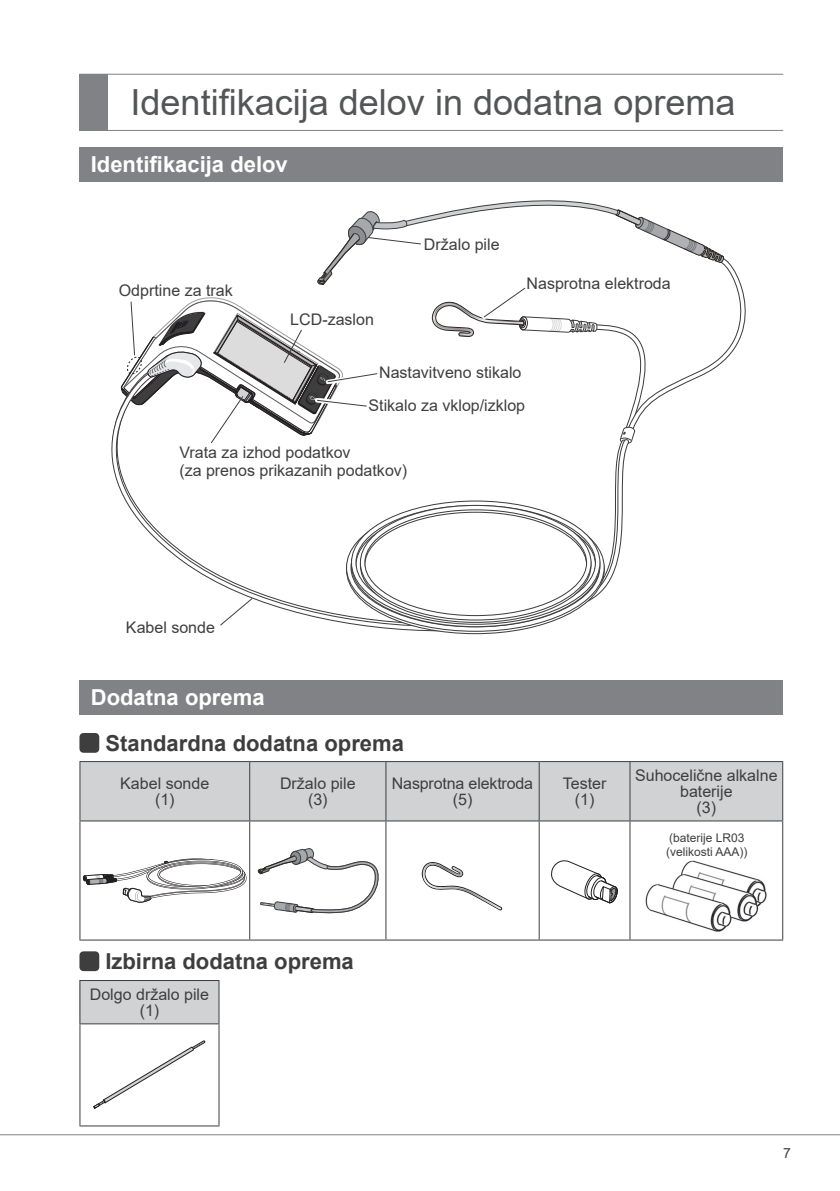
<style>
.page{position:relative;width:840px;height:1191px;background:#fff}
.page>*{position:absolute;margin:0;border:0;box-sizing:border-box;transform-origin:0 0}
.t1{font:36px "Arial";color:#545557}
.t2{font:700 22px "Arial";color:#3e3e3f}
.t3{font:700 22px "Arial";color:#fff}
.t4{font:16px/16px "Arial";color:#3e3e3f;text-align:center}
.t5{font:14px "Arial";color:#3e3e3f}
.t6{font:12px/14px "Arial";color:#3e3e3f}
</style>
<div class="page">
<hr style="left:0;top:1134px;width:839px;height:1px;background:#808285">
<hr style="left:79px;top:130px;width:703px;height:1px;background:#808285">
<hr style="left:79px;top:74px;width:703px;height:1px;background:#808285">
<div style="left:79px;top:74px;width:29px;height:56px;background:#808285"></div>
<div style="left:79px;top:680px;width:703px;height:34px;background:#808285"></div>
<div style="left:79px;top:147px;width:703px;height:34px;background:#808285"></div>
<svg style="left:120px;top:200px;width:626px;height:426px"></svg>
<div style="left:79px;top:733px;width:20px;height:20px;background:#3e3e3f;border-radius:4px"></div>
<div style="left:80px;top:762px;width:701px;height:58px;background:#d1d2d4"></div>
<hr style="left:79px;top:761px;width:170px;height:1px;background:#3e3e3f">
<hr style="left:79px;top:762px;width:1px;height:58px;background:#3e3e3f">
<hr style="left:249px;top:761px;width:137px;height:1px;background:#3e3e3f">
<hr style="left:249px;top:762px;width:1px;height:58px;background:#3e3e3f">
<hr style="left:386px;top:761px;width:153px;height:1px;background:#3e3e3f">
<hr style="left:385px;top:762px;width:1px;height:58px;background:#3e3e3f">
<hr style="left:539px;top:761px;width:90px;height:1px;background:#3e3e3f">
<hr style="left:538px;top:762px;width:1px;height:58px;background:#3e3e3f">
<hr style="left:629px;top:761px;width:153px;height:1px;background:#3e3e3f">
<hr style="left:629px;top:762px;width:1px;height:58px;background:#3e3e3f">
<hr style="left:781px;top:762px;width:1px;height:58px;background:#3e3e3f">
<hr style="left:79px;top:820px;width:170px;height:1px;background:#3e3e3f">
<hr style="left:79px;top:821px;width:1px;height:118px;background:#3e3e3f">
<hr style="left:249px;top:820px;width:137px;height:1px;background:#3e3e3f">
<hr style="left:249px;top:821px;width:1px;height:118px;background:#3e3e3f">
<hr style="left:386px;top:820px;width:153px;height:1px;background:#3e3e3f">
<hr style="left:385px;top:821px;width:1px;height:118px;background:#3e3e3f">
<hr style="left:539px;top:820px;width:90px;height:1px;background:#3e3e3f">
<hr style="left:538px;top:821px;width:1px;height:118px;background:#3e3e3f">
<hr style="left:629px;top:820px;width:153px;height:1px;background:#3e3e3f">
<hr style="left:629px;top:821px;width:1px;height:118px;background:#3e3e3f">
<hr style="left:781px;top:821px;width:1px;height:118px;background:#3e3e3f">
<hr style="left:79px;top:939px;width:170px;height:1px;background:#3e3e3f">
<hr style="left:249px;top:939px;width:137px;height:1px;background:#3e3e3f">
<hr style="left:386px;top:939px;width:153px;height:1px;background:#3e3e3f">
<hr style="left:539px;top:939px;width:90px;height:1px;background:#3e3e3f">
<hr style="left:629px;top:939px;width:153px;height:1px;background:#3e3e3f">
<svg style="left:83px;top:858px;width:163px;height:44px"></svg>
<svg style="left:257px;top:848px;width:121px;height:65px"></svg>
<svg style="left:421px;top:862px;width:81px;height:48px"></svg>
<svg style="left:551px;top:860px;width:67px;height:43px"></svg>
<img style="left:645px;top:860px;width:122px;height:72px">
<div style="left:80px;top:980px;width:139px;height:43px;background:#d1d2d4"></div>
<hr style="left:79px;top:980px;width:140px;height:1px;background:#3e3e3f">
<hr style="left:79px;top:981px;width:1px;height:42px;background:#3e3e3f">
<hr style="left:218px;top:981px;width:1px;height:42px;background:#3e3e3f">
<hr style="left:79px;top:1023px;width:140px;height:1px;background:#3e3e3f">
<hr style="left:79px;top:1024px;width:1px;height:101px;background:#3e3e3f">
<hr style="left:218px;top:1024px;width:1px;height:101px;background:#3e3e3f">
<hr style="left:79px;top:1125px;width:140px;height:1px;background:#3e3e3f">
<svg style="left:93px;top:1040px;width:112px;height:69px"></svg>
<div style="left:79px;top:951px;width:20px;height:20px;background:#3e3e3f;border-radius:4px"></div>
<h1 class="t1" style="left:130px;top:78px;width:606px">Identifikacija delov in dodatna oprema</h1>
<h2 class="t3" style="left:91px;top:149px;width:198px">Identifikacija delov</h2>
<p class="t4" style="left:119px;top:283px;width:115px">Odprtine za trak</p>
<p class="t4" style="left:290px;top:311px;width:85px">LCD-zaslon</p>
<p class="t4" style="left:423px;top:236px;width:77px">Držalo pile</p>
<p class="t4" style="left:526px;top:275px;width:146px">Nasprotna elektroda</p>
<p class="t4" style="left:368px;top:356px;width:158px;line-height:32.8px">Nastavitveno stikalo<br>Stikalo za vklop/izklop</p>
<p class="t4" style="left:179px;top:443px;width:229px;line-height:18px;text-align:left">Vrata za izhod podatkov<br>(za prenos prikazanih podatkov)</p>
<p class="t4" style="left:126px;top:619px;width:90px">Kabel sonde</p>
<h2 class="t3" style="left:91px;top:682px;width:175px">Dodatna oprema</h2>
<h2 class="t2" style="left:105px;top:727px;width:300px">Standardna dodatna oprema</h2>
<p class="t4" style="left:120px;top:775px;width:90px">Kabel sonde (1)</p>
<p class="t4" style="left:280px;top:775px;width:77px">Držalo pile (3)</p>
<p class="t4" style="left:391px;top:775px;width:143px">Nasprotna elektroda (5)</p>
<p class="t4" style="left:562px;top:775px;width:45px">Tester (1)</p>
<p class="t4" style="left:634px;top:767px;width:144px">Suhocelične alkalne baterije<br>(3)</p>
<h2 class="t2" style="left:105px;top:946px;width:250px">Izbirna dodatna oprema</h2>
<p class="t4" style="left:90px;top:986px;width:121px">Dolgo držalo pile (1)</p>
<p class="t6" style="left:665px;top:830px;width:83px">(baterije LR03 (velikosti AAA))</p>
<p class="t5" style="left:782px;top:1143px;width:9px">7</p>
</div>
